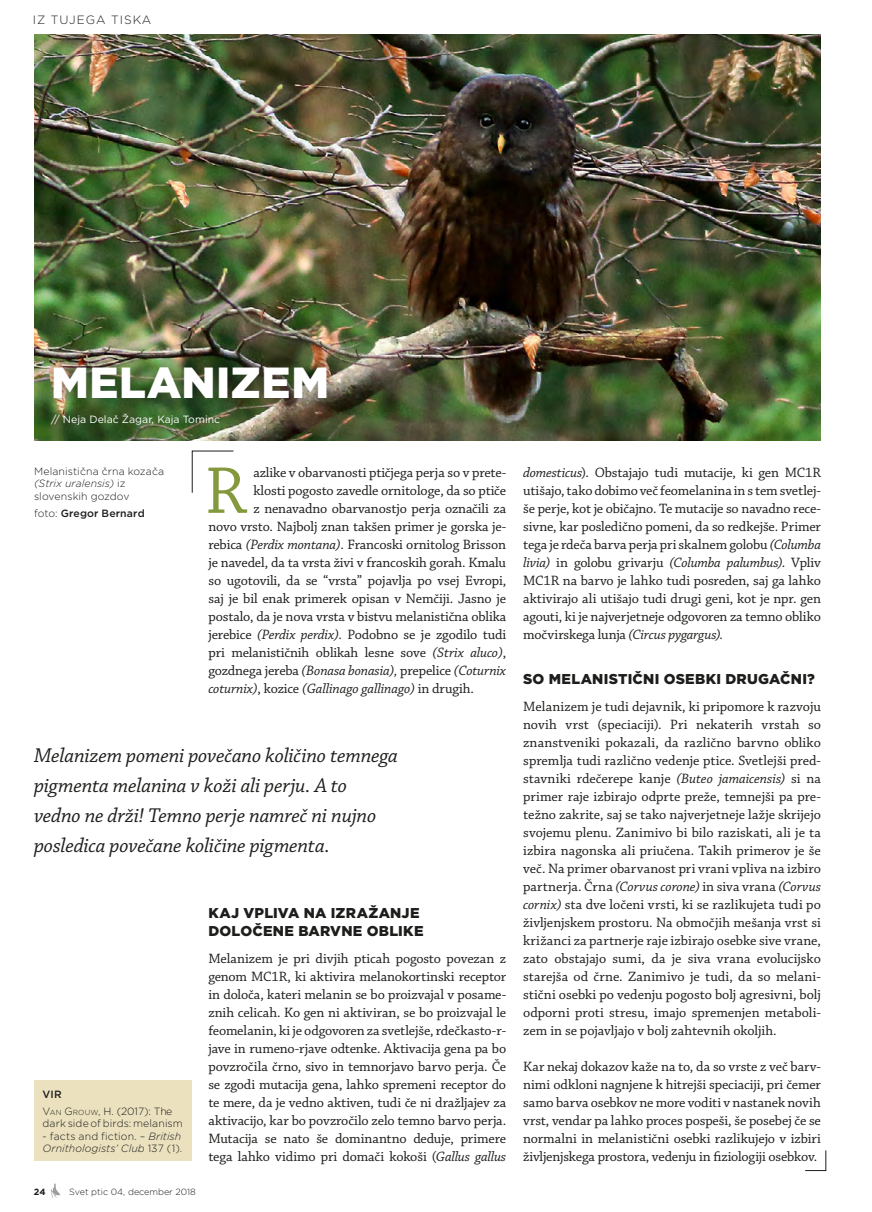
<style>
.page{position:relative;width:872px;height:1212px;background:#fff}
.page>*{position:absolute;margin:0;border:0;box-sizing:border-box;transform-origin:0 0}
.BODY_kapitelka{font:69.6px "Chaparral Pro";color:#84993d}
.NASLOV{font:900 43.5px "Gotham";letter-spacing:.015em;color:#fff}
.Flash{font:italic 21px/30px "Chaparral Pro";letter-spacing:-.01em;color:#1d1d1b}
.BODY{font:14.25px/18px "Chaparral Pro";letter-spacing:-.01em;color:#1d1d1b;text-align:justify}
.BODY_kapitelka-2{font:14.25px "Chaparral Pro";letter-spacing:-.01em;color:#1d1d1b}
.BODY_kapitelka-3{font:italic 14.25px "Chaparral Pro";letter-spacing:-.01em;color:#1d1d1b}
.MED_naslov{font:900 14.25px/18px "Gotham";letter-spacing:.02em;color:#1d1d1b}
.PASICA_clanek{font:300 12px "Gotham";letter-spacing:.08em;color:#1d1d1b}
.PODPIS_foto{font:300 10.5px/12.6px "Gotham";letter-spacing:.01em;color:#1d1d1b}
.PODPIS_foto-2{font:italic 300 10.5px/12.6px "Gotham";letter-spacing:.005em;color:#1d1d1b}
.avtor{font:10.5px "Gotham";color:#fff}
.PODPIS_foto-3{font:500 10.5px "Gotham";letter-spacing:.015em;color:#1d1d1b}
.t1{font:300 9px "Gotham";color:#1d1d1b}
.t2{font:700 9px "Gotham";color:#1d1d1b}
.s1{font-style:italic}
.s2{font-weight:300}
.s3{font-style:normal}
.s4{font-style:inherit}
.s5{font-size:7.35px}
</style>
<div class="page">
<img style="left:34px;top:34px;width:787px;height:406px">
<div style="left:39px;top:353px;width:302px;height:84px;background:#1d1d1b;opacity:.6"></div>
<div style="left:34px;top:1081px;width:157px;height:80px;background:#ebe1bf"></div>
<svg style="left:191px;top:450px;width:43px;height:43px"></svg>
<svg style="left:805px;top:1150px;width:21px;height:21px"></svg>
<svg style="left:51px;top:1183px;width:10px;height:15px"></svg>
<p class="PASICA_clanek" style="left:33px;top:13px;width:120px">IZ TUJEGA TISKA</p>
<p class="NASLOV" style="left:51px;top:352px;width:280px">MELANIZEM</p>
<p class="avtor" style="left:51px;top:412px;width:171px">// Neja Delač Žagar, Kaja Tominc</p>
<p class="PODPIS_foto" style="left:34px;top:464px;width:132px">Melanistična črna kozača <span class="s1">(Strix uralensis)</span> iz slovenskih gozdov</p>
<p class="PODPIS_foto-3" style="left:34px;top:506px;width:112px"><span class="s2">foto:</span> Gregor Bernard</p>
<p class="BODY_kapitelka" style="left:205px;top:452px;width:43px">R</p>
<p class="BODY_kapitelka-2" style="left:253px;top:464px;width:254px">azlike v obarvanosti ptičjega perja so v prete-</p>
<p class="BODY_kapitelka-2" style="left:253px;top:482px;width:254px">klosti pogosto zavedle ornitologe, da so ptiče</p>
<p class="BODY_kapitelka-2" style="left:253px;top:500px;width:254px">z nenavadno obarvanostjo perja označili za</p>
<p class="BODY_kapitelka-2" style="left:208px;top:518px;width:299px">novo vrsto. Najbolj znan takšen primer je gorska je-</p>
<p class="BODY_kapitelka-2" style="left:208px;top:536px;width:299px">rebica <span class="s1">(Perdix montana)</span>. Francoski ornitolog Brisson</p>
<p class="BODY_kapitelka-2" style="left:208px;top:554px;width:299px">je navedel, da ta vrsta živi v francoskih gorah. Kmalu</p>
<p class="BODY_kapitelka-2" style="left:208px;top:572px;width:299px">so ugotovili, da se “vrsta” pojavlja po vsej Evropi,</p>
<p class="BODY_kapitelka-2" style="left:208px;top:590px;width:299px">saj je bil enak primerek opisan v Nemčiji. Jasno je</p>
<p class="BODY_kapitelka-2" style="left:208px;top:608px;width:299px">postalo, da je nova vrsta v bistvu melanistična oblika</p>
<p class="BODY_kapitelka-2" style="left:208px;top:626px;width:299px">jerebice <span class="s1">(Perdix perdix).</span> Podobno se je zgodilo tudi</p>
<p class="BODY_kapitelka-2" style="left:208px;top:644px;width:299px">pri melanističnih oblikah lesne sove <span class="s1">(Strix aluco)</span>,</p>
<p class="BODY_kapitelka-3" style="left:208px;top:662px;width:299px"><span class="s3">gozdnega jereba</span> (Bonasa bonasia), <span class="s3">prepelice</span> (Coturnix</p>
<p class="BODY_kapitelka-3" style="left:208px;top:680px;width:267px">coturnix)<span class="s3">, kozice</span> (Gallinago gallinago) <span class="s3">in drugih.</span></p>
<p class="Flash" style="left:34px;top:742px;width:365px">Melanizem pomeni povečano količino temnega pigmenta melanina v koži ali perju. A to vedno ne drži! Temno perje namreč ni nujno posledica povečane količine pigmenta.</p>
<p class="PODPIS_foto-3" style="left:43px;top:1087px;width:21px">VIR</p>
<p class="PODPIS_foto" style="left:43px;top:1104px;width:142px"><span class="s4">V</span><span class="s5">AN</span> <span class="s4">G</span><span class="s5">ROUW</span><span class="s4">,</span> H. (2017): The dark side of birds: melanism</p>
<p class="PODPIS_foto-2" style="left:43px;top:1129px;width:141px"><span class="s3">- facts and fiction. –</span> British<br>Ornithologists’ Club <span class="s3">137 (1).</span></p>
<p class="t2" style="left:34px;top:1185px;width:13px">24</p>
<p class="t1" style="left:69px;top:1185px;width:128px">Svet ptic 04, december 2018</p>
<p class="MED_naslov" style="left:208px;top:904px;width:217px">KAJ VPLIVA NA IZRAŽANJE<br>DOLOČENE BARVNE OBLIKE</p>
<p class="BODY" style="left:208px;top:950px;width:299px">Melanizem je pri divjih pticah pogosto povezan z genom MC1R, ki aktivira melanokortinski receptor in določa, kateri melanin se bo proizvajal v posame&shy;znih celicah. Ko gen ni aktiviran, se bo proizvajal le feomelanin, ki je odgovoren za svetlejše, rdečkasto-r&shy;jave in rumeno-rjave odtenke. Aktivacija gena pa bo povzročila črno, sivo in temnorjavo barvo perja. Če se zgodi mutacija gena, lahko spremeni receptor do te mere, da je vedno aktiven, tudi če ni dražljajev za aktivacijo, kar bo povzročilo zelo temno barvo perja.<br>Mutacija se nato še dominantno deduje, primere tega lahko vidimo pri domači kokoši (<span class="s1">Gallus gallus</span></p>
<p class="BODY" style="left:523px;top:464px;width:299px"><span class="s1">domesticus</span>). Obstajajo tudi mutacije, ki gen MC1R utišajo, tako dobimo več feomelanina in s tem svetlej&shy;še perje, kot je običajno. Te mutacije so navadno rece&shy;sivne, kar posledično pomeni, da so redkejše. Primer tega je rdeča barva perja pri skalnem golobu <span class="s1">(Columba livia)</span> in golobu grivarju <span class="s1">(Columba palumbus)</span>. Vpliv MC1R na barvo je lahko tudi posreden, saj ga lahko aktivirajo ali utišajo tudi drugi geni, kot je npr. gen agouti, ki je najverjetneje odgovoren za temno obliko močvirskega lunja <span class="s1">(Circus pygargus).</span></p>
<p class="MED_naslov" style="left:523px;top:670px;width:293px">SO MELANISTIČNI OSEBKI DRUGAČNI?</p>
<p class="BODY" style="left:523px;top:698px;width:299px">Melanizem je tudi dejavnik, ki pripomore k razvoju novih vrst (speciaciji). Pri nekaterih vrstah so znanstveniki pokazali, da različno barvno obliko spremlja tudi različno vedenje ptice. Svetlejši pred&shy;stavniki rdečerepe kanje <span class="s1">(Buteo jamaicensis)</span> si na primer raje izbirajo odprte preže, temnejši pa pre&shy;težno zakrite, saj se tako najverjetneje lažje skrijejo svojemu plenu. Zanimivo bi bilo raziskati, ali je ta izbira nagonska ali priučena. Takih primerov je še več. Na primer obarvanost pri vrani vpliva na izbiro partnerja. Črna <span class="s1">(Corvus corone)</span> in siva vrana <span class="s1">(Corvus cornix)</span> sta dve ločeni vrsti, ki se razlikujeta tudi po življenjskem prostoru. Na območjih mešanja vrst si križanci za partnerje raje izbirajo osebke sive vrane, zato obstajajo sumi, da je siva vrana evolucijsko starejša od črne. Zanimivo je tudi, da so melani&shy;stični osebki po vedenju pogosto bolj agresivni, bolj odporni proti stresu, imajo spremenjen metaboli&shy;zem in se pojavljajo v bolj zahtevnih okoljih.</p>
<p class="BODY" style="left:523px;top:1058px;width:299px">Kar nekaj dokazov kaže na to, da so vrste z več barv&shy;nimi odkloni nagnjene k hitrejši speciaciji, pri čemer samo barva osebkov ne more voditi v nastanek novih vrst, vendar pa lahko proces pospeši, še posebej če se normalni in melanistični osebki razlikujejo v izbiri življenjskega prostora, vedenju in fiziologiji osebkov.</p>
</div>
